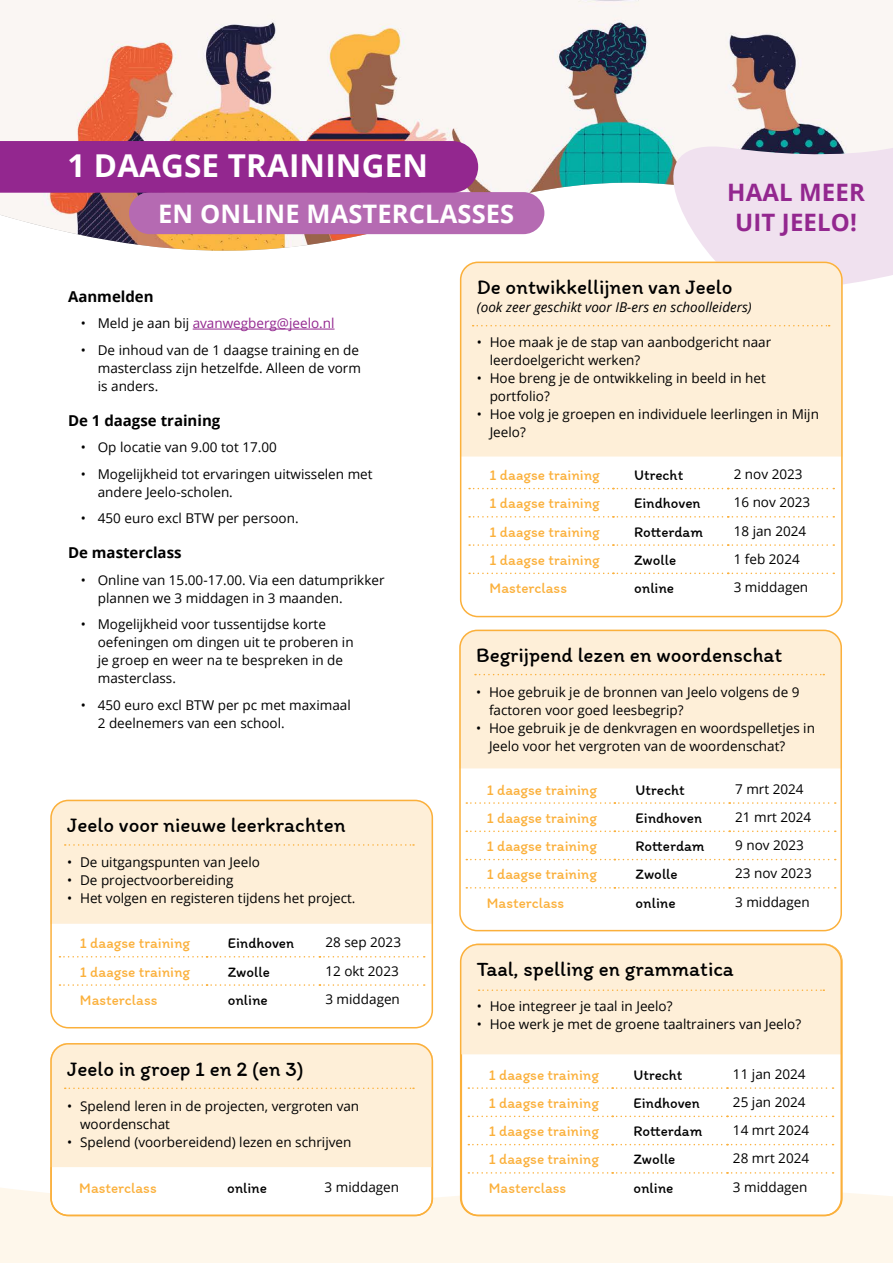
<style>
.page{position:relative;width:893px;height:1263px;background:#fff}
.page>*{position:absolute;margin:0;border:0;box-sizing:border-box;transform-origin:0 0}
.t1{font:700 31.5px "Open Sans";letter-spacing:.005em;color:#fff}
.t2{font:700 25.5px "Open Sans";letter-spacing:.005em;color:#fff}
.t3{font:700 24px/30px "Open Sans";letter-spacing:.005em;color:#93278f;text-align:center}
.t4{font:21px "Itim";color:#000}
.t5{font:15px "Itim";color:#fbb03b}
.t6{font:15px "Itim";color:#000}
.t7{font:700 15px "Open Sans";color:#000}
.t8{font:13.5px/18px "Open Sans";color:#000}
.t9{font:italic 13.5px "Open Sans";color:#000}
.t10{font:13.5px "Open Sans";color:#93278f}
.s1{color:#000}
</style>
<div class="page">
<svg style="left:0;top:1160px;width:893px;height:103px;background:#fef6e9"></svg>
<div style="left:461px;top:944px;width:381px;height:271px;background:#fff;border-radius:17px"></div>
<img style="left:0;top:0;width:893px;height:262px">
<div style="left:51px;top:1044px;width:381px;height:171px;background:#fff;border-radius:17px"></div>
<div style="left:462px;top:630px;width:380px;height:138px;background:#feefd8"></div>
<svg style="left:625px;top:133px;width:268px;height:152px;fill:#f0e1ef"></svg>
<div style="left:460px;top:262px;width:383px;height:194px;background:#feefd8"></div>
<svg style="left:466px;top:832px;width:369px;height:57px"></svg>
<svg style="left:466px;top:887px;width:370px;height:1px"></svg>
<svg style="left:466px;top:802px;width:370px;height:2px"></svg>
<svg style="left:466px;top:830px;width:370px;height:2px"></svg>
<svg style="left:466px;top:859px;width:370px;height:1px"></svg>
<div style="left:459px;top:630px;width:383px;height:301px;border:2px solid #fbb03b;border-radius:17px"></div>
<svg style="left:468px;top:1172px;width:365px;height:1px"></svg>
<svg style="left:468px;top:1087px;width:365px;height:2px"></svg>
<svg style="left:468px;top:1115px;width:365px;height:2px"></svg>
<svg style="left:468px;top:1144px;width:365px;height:1px"></svg>
<svg style="left:468px;top:487px;width:366px;height:88px"></svg>
<svg style="left:469px;top:544px;width:365px;height:2px"></svg>
<svg style="left:469px;top:573px;width:365px;height:1px"></svg>
<svg style="left:469px;top:488px;width:365px;height:1px"></svg>
<svg style="left:469px;top:516px;width:365px;height:2px"></svg>
<div style="left:460px;top:262px;width:383px;height:355px;border:2px solid #fbb03b;border-radius:17px"></div>
<svg style="left:475px;top:674px;width:349px;height:1px"></svg>
<div style="left:460px;top:944px;width:382px;height:110px;background:#feefd8"></div>
<svg style="left:473px;top:325px;width:357px;height:1px"></svg>
<div style="left:129px;top:192px;width:415px;height:42px;background:#b56ab2;border-radius:21px"></div>
<div style="left:0;top:141px;width:478px;height:52px;background:#93278f"></div>
<hr style="left:193px;top:329px;width:142px;height:1px;background:#93278f">
<div style="left:53px;top:1043px;width:380px;height:124px;background:#feefd8"></div>
<div style="left:53px;top:800px;width:380px;height:124px;background:#feefd8"></div>
<div style="left:50px;top:1043px;width:383px;height:173px;border:2px solid #fbb03b;border-radius:17px"></div>
<svg style="left:59px;top:956px;width:366px;height:30px"></svg>
<div style="left:50px;top:800px;width:383px;height:228px;border:2px solid #fbb03b;border-radius:17px"></div>
<svg style="left:65px;top:1087px;width:349px;height:2px"></svg>
<svg style="left:65px;top:844px;width:349px;height:2px"></svg>
<h1 class="t1" style="left:67px;top:144px;width:362px">1 DAAGSE TRAININGEN</h1>
<h2 class="t2" style="left:158px;top:196px;width:358px">EN ONLINE MASTERCLASSES</h2>
<h3 class="t3" style="left:727px;top:176px;width:139px">HAAL MEER<br>UIT JEELO!</h3>
<p class="t7" style="left:68px;top:285px;width:87px">Aanmelden</p>
<p class="t10" style="left:81px;top:314px;width:255px"><span class="s1">• Meld je aan bij</span> avanwegberg@jeelo.nl</p>
<p class="t8" style="left:98px;top:340px;width:265px;text-indent:-17px">• De inhoud van de 1 daagse training en de masterclass zijn hetzelfde. Alleen de vorm is anders.</p>
<p class="t7" style="left:68px;top:409px;width:154px">De 1 daagse training</p>
<p class="t8" style="left:81px;top:438px;width:198px">• Op locatie van 9.00 tot 17.00</p>
<p class="t8" style="left:98px;top:464px;width:276px;text-indent:-17px">• Mogelijkheid tot ervaringen uitwisselen met andere Jeelo-scholen.</p>
<p class="t8" style="left:81px;top:509px;width:219px">• 450 euro excl BTW per persoon.</p>
<p class="t7" style="left:68px;top:542px;width:115px">De masterclass</p>
<p class="t8" style="left:98px;top:570px;width:288px;text-indent:-17px">• Online van 15.00-17.00. Via een datumprikker plannen we 3 middagen in 3 maanden.</p>
<p class="t8" style="left:98px;top:615px;width:257px;text-indent:-17px">• Mogelijkheid voor tussentijdse korte oefeningen om dingen uit te proberen in je groep en weer na te bespreken in de masterclass.</p>
<p class="t8" style="left:98px;top:695px;width:254px;text-indent:-17px">• 450 euro excl BTW per pc met maximaal<br>2 deelnemers van een school.</p>
<h3 class="t4" style="left:67px;top:812px;width:280px">Jeelo voor nieuwe leerkrachten</h3>
<p class="t8" style="left:67px;top:853px;width:194px">• De uitgangspunten van Jeelo</p>
<p class="t8" style="left:67px;top:871px;width:168px">• De projectvoorbereiding</p>
<p class="t8" style="left:67px;top:889px;width:290px">• Het volgen en registeren tijdens het project.</p>
<p class="t5" style="left:80px;top:934px;width:112px">1 daagse training</p>
<p class="t6" style="left:228px;top:934px;width:68px">Eindhoven</p>
<p class="t8" style="left:325px;top:933px;width:77px">28 sep 2023</p>
<p class="t5" style="left:80px;top:962px;width:112px">1 daagse training</p>
<p class="t6" style="left:228px;top:962px;width:43px">Zwolle</p>
<p class="t8" style="left:325px;top:961px;width:75px">12 okt 2023</p>
<p class="t5" style="left:80px;top:990px;width:79px">Masterclass</p>
<p class="t6" style="left:228px;top:990px;width:41px">online</p>
<p class="t8" style="left:325px;top:990px;width:76px">3 middagen</p>
<h3 class="t4" style="left:67px;top:1055px;width:238px">Jeelo in groep 1 en 2 (en 3)</h3>
<p class="t8" style="left:80px;top:1096px;width:281px;text-indent:-13px">• Spelend leren in de projecten, vergroten van woordenschat</p>
<p class="t8" style="left:67px;top:1132px;width:286px">• Spelend (voorbereidend) lezen en schrijven</p>
<p class="t5" style="left:79px;top:1178px;width:79px">Masterclass</p>
<p class="t6" style="left:227px;top:1178px;width:41px">online</p>
<p class="t8" style="left:325px;top:1177px;width:76px">3 middagen</p>
<h3 class="t4" style="left:477px;top:274px;width:257px">De ontwikkellijnen van Jeelo</h3>
<p class="t9" style="left:477px;top:298px;width:276px">(ook zeer geschikt voor IB-ers en schoolleiders)</p>
<p class="t8" style="left:490px;top:333px;width:283px;text-indent:-13px">• Hoe maak je de stap van aanbodgericht naar leerdoelgericht werken?</p>
<p class="t8" style="left:490px;top:369px;width:278px;text-indent:-13px">• Hoe breng je de ontwikkeling in beeld in het portfolio?</p>
<p class="t8" style="left:490px;top:405px;width:331px;text-indent:-13px">• Hoe volg je groepen en individuele leerlingen in Mijn<br>Jeelo?</p>
<p class="t5" style="left:490px;top:465px;width:112px">1 daagse training</p>
<p class="t6" style="left:634px;top:465px;width:51px">Utrecht</p>
<p class="t8" style="left:734px;top:465px;width:70px">2 nov 2023</p>
<p class="t5" style="left:490px;top:494px;width:112px">1 daagse training</p>
<p class="t6" style="left:634px;top:494px;width:68px">Eindhoven</p>
<p class="t8" style="left:734px;top:493px;width:78px">16 nov 2023</p>
<p class="t5" style="left:490px;top:522px;width:112px">1 daagse training</p>
<p class="t6" style="left:634px;top:522px;width:70px">Rotterdam</p>
<p class="t8" style="left:734px;top:521px;width:74px">18 jan 2024</p>
<p class="t5" style="left:490px;top:550px;width:112px">1 daagse training</p>
<p class="t6" style="left:634px;top:550px;width:43px">Zwolle</p>
<p class="t8" style="left:734px;top:550px;width:68px">1 feb 2024</p>
<p class="t5" style="left:490px;top:578px;width:79px">Masterclass</p>
<p class="t6" style="left:634px;top:578px;width:41px">online</p>
<p class="t8" style="left:734px;top:578px;width:76px">3 middagen</p>
<h3 class="t4" style="left:476px;top:642px;width:308px">Begrijpend lezen en woordenschat</h3>
<p class="t8" style="left:489px;top:683px;width:312px;text-indent:-13px">• Hoe gebruik je de bronnen van Jeelo volgens de 9 factoren voor goed leesbegrip?</p>
<p class="t8" style="left:489px;top:719px;width:327px;text-indent:-13px">• Hoe gebruik je de denkvragen en woordspelletjes in<br>Jeelo voor het vergroten van de woordenschat?</p>
<p class="t5" style="left:487px;top:780px;width:112px">1 daagse training</p>
<p class="t6" style="left:636px;top:780px;width:51px">Utrecht</p>
<p class="t8" style="left:735px;top:779px;width:70px">7 mrt 2024</p>
<p class="t5" style="left:487px;top:808px;width:112px">1 daagse training</p>
<p class="t6" style="left:636px;top:808px;width:68px">Eindhoven</p>
<p class="t8" style="left:735px;top:808px;width:78px">21 mrt 2024</p>
<p class="t5" style="left:487px;top:836px;width:112px">1 daagse training</p>
<p class="t6" style="left:636px;top:836px;width:70px">Rotterdam</p>
<p class="t8" style="left:735px;top:836px;width:70px">9 nov 2023</p>
<p class="t5" style="left:487px;top:865px;width:112px">1 daagse training</p>
<p class="t6" style="left:636px;top:865px;width:43px">Zwolle</p>
<p class="t8" style="left:735px;top:864px;width:78px">23 nov 2023</p>
<p class="t5" style="left:487px;top:893px;width:79px">Masterclass</p>
<p class="t6" style="left:636px;top:893px;width:41px">online</p>
<p class="t8" style="left:735px;top:892px;width:76px">3 middagen</p>
<h3 class="t4" style="left:477px;top:956px;width:258px">Taal, spelling en grammatica</h3>
<p class="t8" style="left:477px;top:997px;width:197px">• Hoe integreer je taal in Jeelo?</p>
<p class="t8" style="left:477px;top:1015px;width:326px">• Hoe werk je met de groene taaltrainers van Jeelo?</p>
<p class="t5" style="left:489px;top:1065px;width:112px">1 daagse training</p>
<p class="t6" style="left:633px;top:1065px;width:51px">Utrecht</p>
<p class="t8" style="left:733px;top:1064px;width:74px">11 jan 2024</p>
<p class="t5" style="left:489px;top:1093px;width:112px">1 daagse training</p>
<p class="t6" style="left:633px;top:1093px;width:68px">Eindhoven</p>
<p class="t8" style="left:733px;top:1093px;width:74px">25 jan 2024</p>
<p class="t5" style="left:489px;top:1121px;width:112px">1 daagse training</p>
<p class="t6" style="left:633px;top:1121px;width:70px">Rotterdam</p>
<p class="t8" style="left:733px;top:1121px;width:78px">14 mrt 2024</p>
<p class="t5" style="left:489px;top:1150px;width:112px">1 daagse training</p>
<p class="t6" style="left:633px;top:1150px;width:43px">Zwolle</p>
<p class="t8" style="left:733px;top:1149px;width:78px">28 mrt 2024</p>
<p class="t5" style="left:489px;top:1178px;width:79px">Masterclass</p>
<p class="t6" style="left:633px;top:1178px;width:41px">online</p>
<p class="t8" style="left:733px;top:1177px;width:76px">3 middagen</p>
</div>
